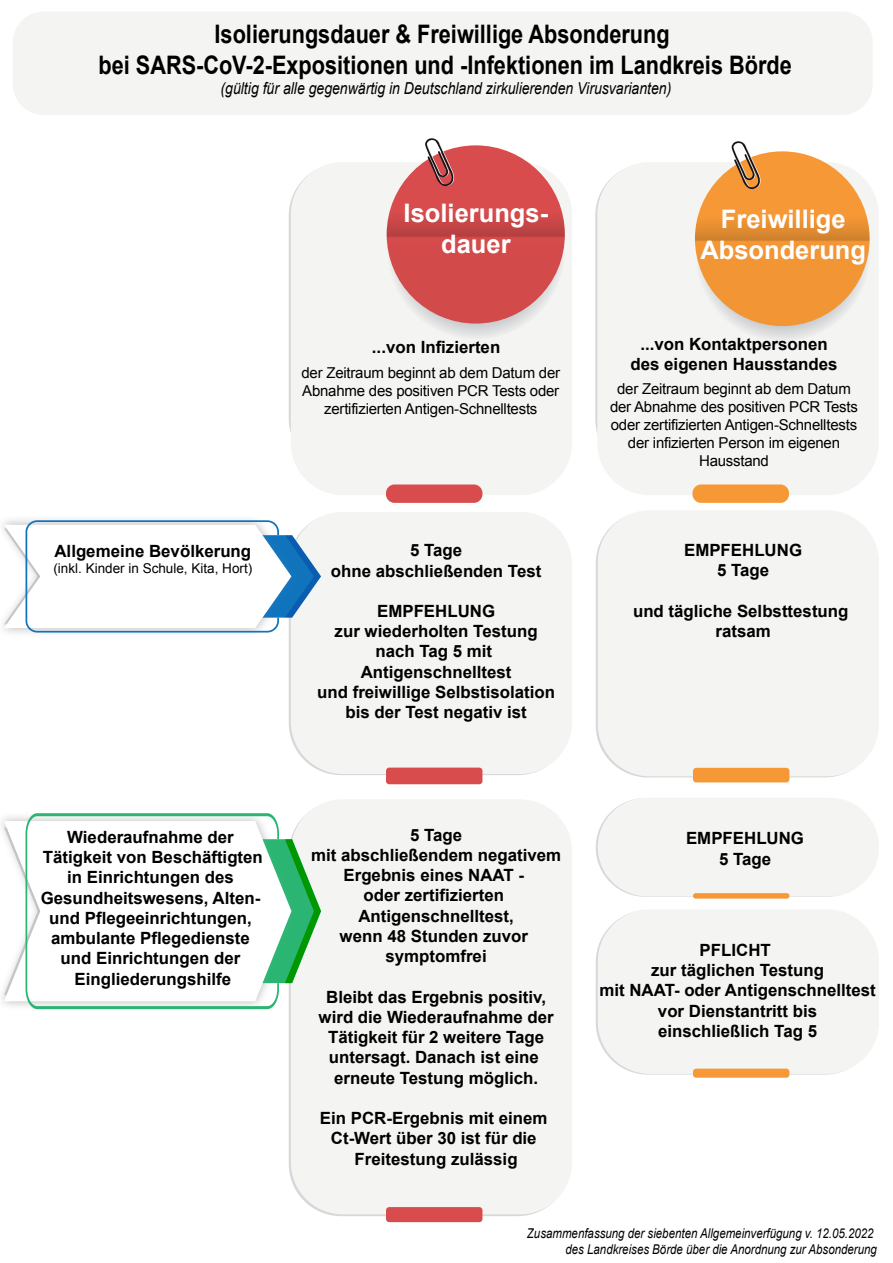
<style>
.page{position:relative;width:893px;height:1263px;background:#fff}
.page>*{position:absolute;margin:0;border:0;box-sizing:border-box;transform-origin:0 0}
.t1{font:700 25.5px/30.6px "Arial";color:#000;text-align:center;scale:.85 1}
.t2{font:700 25.5px/30.6px "Arial";color:#fff;text-align:center}
.t3{font:700 16.8px/20.2px "Arial";color:#000;text-align:center}
.t4{font:italic 16.5px "Arial";color:#000;scale:.85 1}
.t5{font:15px/18px "Arial";letter-spacing:-.015em;color:#000001;text-align:center}
.t6{font:italic 13.5px/16.2px "Arial";color:#000;text-align:right;scale:.85 1}
.t7{font:13.5px "Arial";color:#000}
</style>
<div class="page">
<div style="left:291px;top:162px;width:281px;height:333px;background:#f4f4f3;border-radius:52px"></div>
<div style="left:386px;top:484px;width:96px;height:19px;background:#d84c4d;border-radius:8px"></div>
<svg style="left:387px;top:161px;width:178px;height:178px"></svg>
<svg style="left:387px;top:145px;width:178px;height:179px;background:#d24a4b"></svg>
<svg style="left:425px;top:138px;width:31px;height:51px"></svg>
<div style="left:597px;top:162px;width:281px;height:333px;background:#f4f4f3;border-radius:52px"></div>
<div style="left:692px;top:484px;width:97px;height:19px;background:#f79836;border-radius:8px"></div>
<svg style="left:695px;top:167px;width:175px;height:175px"></svg>
<svg style="left:695px;top:151px;width:175px;height:175px;background:#f09435"></svg>
<svg style="left:731px;top:141px;width:31px;height:51px"></svg>
<div style="left:291px;top:512px;width:281px;height:262px;background:#f4f4f3;border-radius:52px"></div>
<div style="left:386px;top:768px;width:96px;height:16px;background:#d84c4d;border-radius:3px"></div>
<div style="left:598px;top:510px;width:281px;height:266px;background:#f4f4f3;border-radius:52px"></div>
<div style="left:693px;top:768px;width:96px;height:14px;background:#f79836;border-radius:3px"></div>
<img style="left:3px;top:519px;width:288px;height:122px">
<svg style="left:4px;top:520px;width:317px;height:112px"></svg>
<div style="left:13px;top:12px;width:860px;height:103px;background:#f4f4f3;border-radius:31px"></div>
<div style="left:291px;top:799px;width:281px;height:415px;background:#f4f4f3;border-radius:52px"></div>
<div style="left:386px;top:1207px;width:96px;height:15px;background:#d84c4d;border-radius:3px"></div>
<div style="left:598px;top:798px;width:281px;height:98px;background:#f4f4f3;border-radius:49px"></div>
<div style="left:693px;top:893px;width:96px;height:5px;background:#f79836;border-radius:3px"></div>
<div style="left:598px;top:909px;width:281px;height:165px;background:#f4f4f3;border-radius:52px"></div>
<div style="left:693px;top:1069px;width:96px;height:9px;background:#f79836;border-radius:3px"></div>
<svg style="left:304px;top:869px;width:17px;height:85px"></svg>
<img style="left:2px;top:816px;width:302px;height:198px">
<svg style="left:4px;top:821px;width:287px;height:180px"></svg>
<svg style="left:26px;top:813px;width:253px;height:196px"></svg>
<h1 class="t1" style="left:98px;top:20px;width:817px">Isolierungsdauer &amp; Freiwillige Absonderung<br>bei SARS-CoV-2-Expositionen und -Infektionen im Landkreis Börde</h1>
<p class="t4" style="left:221px;top:77px;width:532px">(gültig für alle gegenwärtig in Deutschland zirkulierenden Virusvarianten)</p>
<h1 class="t2" style="left:404px;top:199px;width:146px">Isolierungs&shy;dauer</h1>
<h1 class="t2" style="left:700px;top:205px;width:167px">Freiwillige<br>Absonderung</h1>
<p class="t3" style="left:54px;top:541px;width:198px">Allgemeine Bevölkerung</p>
<p class="t7" style="left:53px;top:559px;width:200px">(inkl. Kinder in Schule, Kita, Hort)</p>
<p class="t3" style="left:372px;top:337px;width:130px">...von Infizierten</p>
<p class="t5" style="left:301px;top:364px;width:260px">der Zeitraum beginnt ab dem Datum der<br>Abnahme des positiven PCR Tests oder zertifizierten Antigen-Schnelltests</p>
<p class="t3" style="left:331px;top:541px;width:212px">5 Tage<br>ohne abschließenden Test</p>
<p class="t3" style="left:317px;top:601px;width:239px">EMPFEHLUNG<br>zur wiederholten Testung nach Tag 5 mit<br>Antigenschnelltest<br>und freiwillige Selbstisolation bis der Test negativ ist</p>
<p class="t3" style="left:630px;top:334px;width:209px">...von Kontaktpersonen des eigenen Hausstandes</p>
<p class="t5" style="left:610px;top:380px;width:250px">der Zeitraum beginnt ab dem Datum der Abnahme des positiven PCR Tests oder zertifizierten Antigen-Schnelltests der infizierten Person im eigenen<br>Hausstand</p>
<p class="t3" style="left:684px;top:541px;width:120px">EMPFEHLUNG<br>5 Tage</p>
<p class="t3" style="left:633px;top:601px;width:217px">und tägliche Selbsttestung ratsam</p>
<p class="t3" style="left:41px;top:827px;width:224px">Wiederaufnahme der<br>Tätigkeit von Beschäftigten in Einrichtungen des<br>Gesundheitswesens, Alten&shy;und Pflegeeinrichtungen, ambulante Pflegedienste und Einrichtungen der<br>Eingliederungshilfe</p>
<p class="t3" style="left:311px;top:825px;width:252px">5 Tage<br>mit abschließendem negativem<br>Ergebnis eines NAAT -<br>oder zertifizierten<br>Antigenschnelltest,<br>wenn 48 Stunden zuvor symptomfrei</p>
<p class="t3" style="left:319px;top:987px;width:237px">Bleibt das Ergebnis positiv, wird die Wiederaufnahme der<br>Tätigkeit für 2 weitere Tage untersagt. Danach ist eine erneute Testung möglich.</p>
<p class="t3" style="left:320px;top:1108px;width:229px">Ein PCR-Ergebnis mit einem<br>Ct-Wert über 30 ist für die<br>Freitestung zulässig</p>
<p class="t3" style="left:686px;top:829px;width:120px">EMPFEHLUNG<br>5 Tage</p>
<p class="t3" style="left:599px;top:940px;width:278px">PFLICHT<br>zur täglichen Testung<br>mit NAAT- oder Antigenschnelltest vor Dienstantritt bis<br>einschließlich Tag 5</p>
<p class="t6" style="left:527px;top:1225px;width:413px">Zusammenfassung der siebenten Allgemeinverfügung v. 12.05.2022 des Landkreises Börde über die Anordnung zur Absonderung</p>
</div>
